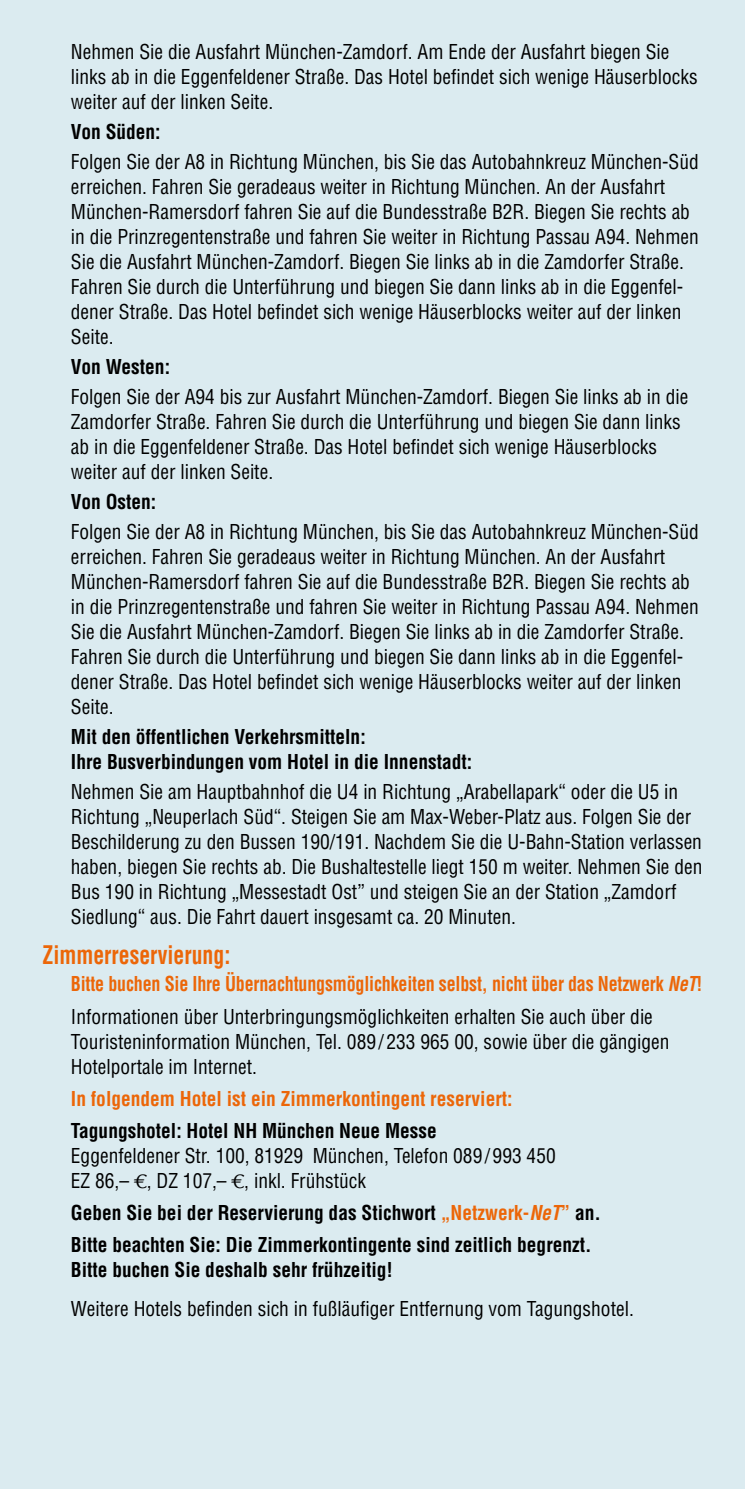
<style>
.page{position:relative;width:745px;height:1489px;background:#fff}
.page>*{position:absolute;margin:0;border:0;box-sizing:border-box;transform-origin:0 0}
.t1{font:700 condensed 25px "Helvetica";color:#ec6608;scale:.87 1}
.t2{font:condensed 20px/25px "Helvetica";color:#000}
.t3{font:700 condensed 20px/25px "Helvetica";color:#000}
.t4{font:700 condensed 20px/32px "Helvetica";letter-spacing:-.01em;color:#ec6608;scale:.9 1}
.t5{font:700 condensed 20px "Helvetica";letter-spacing:-.01em;color:#ec6608}
.s1{font-style:italic}
.s2{font-weight:400;color:#000}
.s3{font-family:"Euro A Logo";font-stretch:normal}
.s4{color:#ec6608}
.s5{font-style:italic;color:#ec6608}
</style>
<div class="page">
<div style="left:0;top:0;width:744px;height:1488px;background:#dbebf0"></div>
<p class="t2" style="left:71px;top:39px;width:627px">Nehmen Sie die Ausfahrt München-Zamdorf. Am Ende der Ausfahrt biegen Sie links ab in die Eggenfeldener Straße. Das Hotel befindet sich wenige Häuserblocks weiter auf der linken Seite.</p>
<p class="t3" style="left:71px;top:119px;width:91px">Von Süden:</p>
<p class="t2" style="left:71px;top:149px;width:629px">Folgen Sie der A8 in Richtung München, bis Sie das Autobahnkreuz München-Süd erreichen. Fahren Sie geradeaus weiter in Richtung München. An der Ausfahrt München-Ramersdorf fahren Sie auf die Bundesstraße B2R. Biegen Sie rechts ab in die Prinzregentenstraße und fahren Sie weiter in Richtung Passau A94. Nehmen Sie die Ausfahrt München-Zamdorf. Biegen Sie links ab in die Zamdorfer Straße.<br>Fahren Sie durch die Unterführung und biegen Sie dann links ab in die Eggenfel&shy;dener Straße. Das Hotel befindet sich wenige Häuserblocks weiter auf der linken Seite.</p>
<p class="t3" style="left:71px;top:354px;width:100px">Von Westen:</p>
<p class="t2" style="left:71px;top:384px;width:618px">Folgen Sie der A94 bis zur Ausfahrt München-Zamdorf. Biegen Sie links ab in die Zamdorfer Straße. Fahren Sie durch die Unterführung und biegen Sie dann links ab in die Eggenfeldener Straße. Das Hotel befindet sich wenige Häuserblocks weiter auf der linken Seite.</p>
<p class="t3" style="left:71px;top:489px;width:87px">Von Osten:</p>
<p class="t2" style="left:71px;top:519px;width:629px">Folgen Sie der A8 in Richtung München, bis Sie das Autobahnkreuz München-Süd erreichen. Fahren Sie geradeaus weiter in Richtung München. An der Ausfahrt München-Ramersdorf fahren Sie auf die Bundesstraße B2R. Biegen Sie rechts ab in die Prinzregentenstraße und fahren Sie weiter in Richtung Passau A94. Nehmen Sie die Ausfahrt München-Zamdorf. Biegen Sie links ab in die Zamdorfer Straße.<br>Fahren Sie durch die Unterführung und biegen Sie dann links ab in die Eggenfel&shy;dener Straße. Das Hotel befindet sich wenige Häuserblocks weiter auf der linken Seite.</p>
<p class="t3" style="left:71px;top:724px;width:402px">Mit den öffentlichen Verkehrsmitteln:<br>Ihre Busverbindungen vom Hotel in die Innenstadt:</p>
<p class="t2" style="left:71px;top:779px;width:632px">Nehmen Sie am Hauptbahnhof die U4 in Richtung „Arabellapark“ oder die U5 in Richtung „Neuperlach Süd“. Steigen Sie am Max-Weber-Platz aus. Folgen Sie der Beschilderung zu den Bussen 190/191. Nachdem Sie die U-Bahn-Station verlassen haben, biegen Sie rechts ab. Die Bushaltestelle liegt 150 m weiter. Nehmen Sie den Bus 190 in Richtung „Messestadt Ost” und steigen Sie an der Station „Zamdorf Siedlung“ aus. Die Fahrt dauert insgesamt ca. 20 Minuten.</p>
<p class="t1" style="left:43px;top:939px;width:217px">Zimmerreservierung:</p>
<p class="t4" style="left:71px;top:967px;width:702px">Bitte buchen Sie Ihre Übernachtungsmöglichkeiten selbst, nicht über das Netzwerk <span class="s1">NeT</span>!<br><span class="s2">Informationen über Unterbringungsmöglichkeiten erhalten Sie auch über die</span></p>
<p class="t2" style="left:71px;top:1028px;width:599px">Touristeninformation München, Tel. 089/233 965 00, sowie über die gängigen<br>Hotelportale im Internet.</p>
<p class="t5" style="left:71px;top:1086px;width:443px">In folgendem Hotel ist ein Zimmerkontingent reserviert:</p>
<p class="t3" style="left:71px;top:1117px;width:367px">Tagungshotel: Hotel NH München Neue Messe</p>
<p class="t2" style="left:71px;top:1142px;width:486px">Eggenfeldener Str. 100, 81929 München, Telefon 089/993 450<br>EZ 86,– <span class="s3">A</span>, DZ 107,– <span class="s3">A</span>, inkl. Frühstück</p>
<p class="t3" style="left:71px;top:1196px;width:531px;line-height:32px">Geben Sie bei der Reservierung das Stichwort <span class="s4">„Netzwerk-</span><span class="s5">NeT</span><span class="s4">”</span> an.<br>Bitte beachten Sie: Die Zimmerkontingente sind zeitlich begrenzt.</p>
<p class="t3" style="left:71px;top:1256px;width:323px">Bitte buchen Sie deshalb sehr frühzeitig!</p>
<p class="t2" style="left:71px;top:1295px;width:564px">Weitere Hotels befinden sich in fußläufiger Entfernung vom Tagungshotel.</p>
</div>
